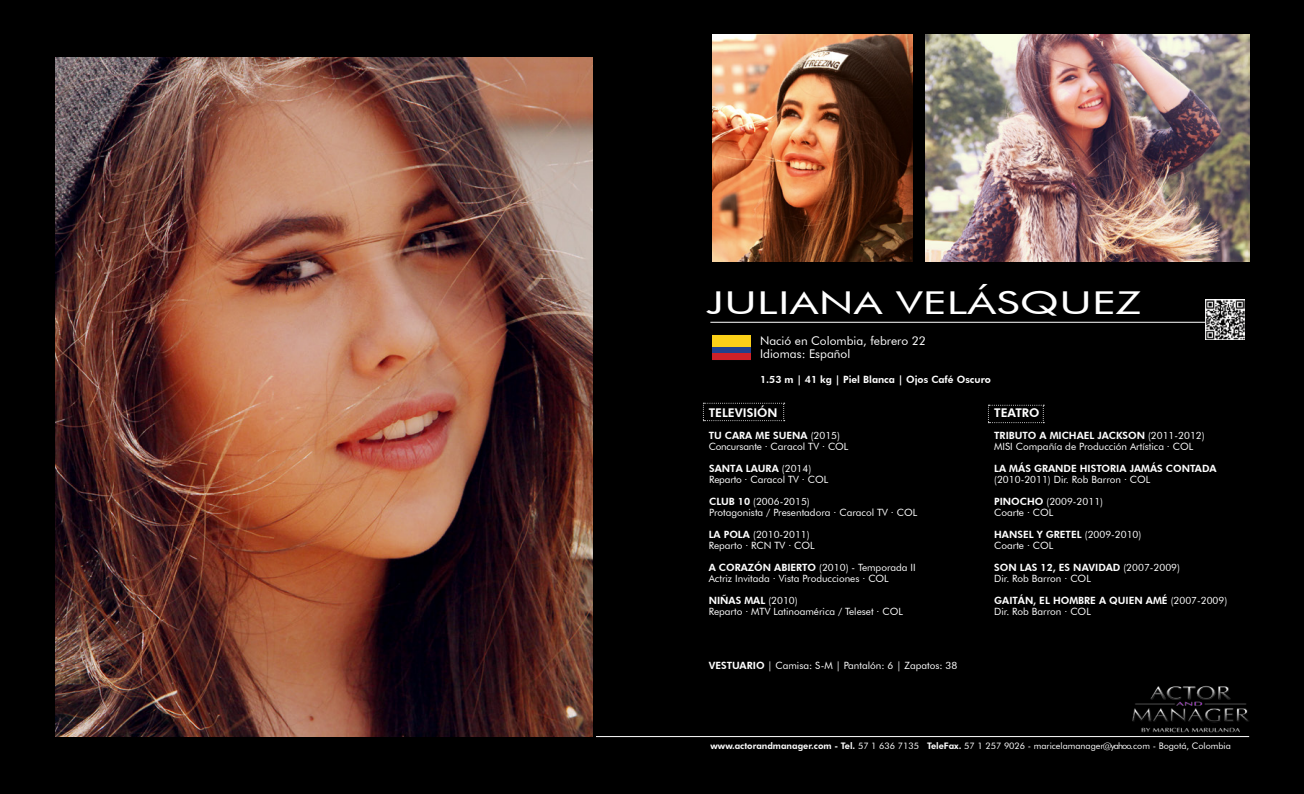
<style>
.page{position:relative;width:1304px;height:794px;background:#000}
.page>*{position:absolute;margin:0;border:0;box-sizing:border-box;transform-origin:0 0}
.t1{font:31.5px "Futura BT";letter-spacing:.01em;color:#fff;scale:1.43 1}
.t2{font:12px/13px "Futura BT";color:#fff}
.t3{font:800 12px "Futura BT";color:#fff}
.t4{font:10px/11px "Futura BT";color:#fff}
.t5{font:800 10px "Futura BT";color:#fff}
.t6{font:10px/11px "Futura BT";letter-spacing:-.02em;color:#fff}
.t7{font:9px "Futura BT";color:#fff}
.s1{font-weight:800}
</style>
<div class="page">
<div style="left:712px;top:335px;width:38px;height:12px;background:#fbd018"></div>
<div style="left:712px;top:347px;width:38px;height:7px;background:#21418d"></div>
<div style="left:712px;top:354px;width:38px;height:6px;background:#ce2129"></div>
<hr style="left:710px;top:322px;width:499px;height:1px;background:#fff">
<img style="left:1132px;top:685px;width:117px;height:48px">
<hr style="left:593px;top:736px;width:656px;height:1px;background:#fff">
<img style="left:1205px;top:300px;width:40px;height:39px">
<svg style="left:703px;top:403px;width:82px;height:18px"></svg>
<svg style="left:988px;top:405px;width:56px;height:18px"></svg>
<img style="left:55px;top:57px;width:538px;height:679px">
<img style="left:925px;top:35px;width:324px;height:227px">
<img style="left:712px;top:35px;width:201px;height:227px">
<h1 class="t1" style="left:706px;top:283px;width:306px">JULIANA VELÁSQUEZ</h1>
<p class="t2" style="left:760px;top:334px;width:167px">Nació en Colombia, febrero 22<br>Idiomas: Español</p>
<p class="t5" style="left:760px;top:373px;width:232px">1.53 m | 41 kg | Piel Blanca | Ojos Café Oscuro</p>
<p class="t3" style="left:709px;top:406px;width:70px">TELEVISIÓN</p>
<p class="t6" style="left:709px;top:430px;width:141px"><span class="s1">TU CARA ME SUENA</span> (2015)<br>Concursante · Caracol TV · COL</p>
<p class="t4" style="left:709px;top:463px;width:121px"><span class="s1">SANTA LAURA</span> (2014)<br>Reparto · Caracol TV · COL</p>
<p class="t4" style="left:709px;top:496px;width:210px"><span class="s1">CLUB 10</span> (2006-2015)<br>Protagonista / Presentadora · Caracol TV · COL</p>
<p class="t4" style="left:709px;top:529px;width:108px"><span class="s1">LA POLA</span> (2010-2011)<br>Reparto · RCN TV · COL</p>
<p class="t4" style="left:709px;top:562px;width:209px"><span class="s1">A CORAZÓN ABIERTO</span> (2010) - Temporada II<br>Actriz Invitada · Vista Producciones · COL</p>
<p class="t4" style="left:709px;top:595px;width:196px"><span class="s1">NIÑAS MAL</span> (2010)<br>Reparto · MTV Latinoamérica / Teleset · COL</p>
<p class="t4" style="left:709px;top:660px;width:250px"><span class="s1">VESTUARIO</span> | Camisa: S-M | Pantalón: 6 | Zapatos: 38</p>
<p class="t3" style="left:994px;top:406px;width:47px">TEATRO</p>
<p class="t4" style="left:994px;top:430px;width:212px"><span class="s1">TRIBUTO A MICHAEL JACKSON</span> (2011-2012)<br>MISI Compañía de Producción Artística · COL</p>
<p class="t5" style="left:994px;top:462px;width:224px">LA MÁS GRANDE HISTORIA JAMÁS CONTADA</p>
<p class="t4" style="left:994px;top:474px;width:158px">(2010-2011) Dir. Rob Barron · COL</p>
<p class="t4" style="left:994px;top:496px;width:110px"><span class="s1">PINOCHO</span> (2009-2011)<br>Coarte · COL</p>
<p class="t4" style="left:994px;top:529px;width:149px"><span class="s1">HANSEL Y GRETEL</span> (2009-2010)<br>Coarte · COL</p>
<p class="t4" style="left:994px;top:562px;width:187px"><span class="s1">SON LAS 12, ES NAVIDAD</span> (2007-2009)<br>Dir. Rob Barron · COL</p>
<p class="t4" style="left:994px;top:595px;width:235px"><span class="s1">GAITÁN, EL HOMBRE A QUIEN AMÉ</span> (2007-2009)<br>Dir. Rob Barron · COL</p>
<p class="t7" style="left:711px;top:740px;width:522px"><span class="s1">www.actorandmanager.com - Tel.</span> 57 1 636 7135 <span class="s1">TeleFax.</span> 57 1 257 9026 - maricelamanager@yahoo.com - Bogotá, Colombia</p>
</div>
